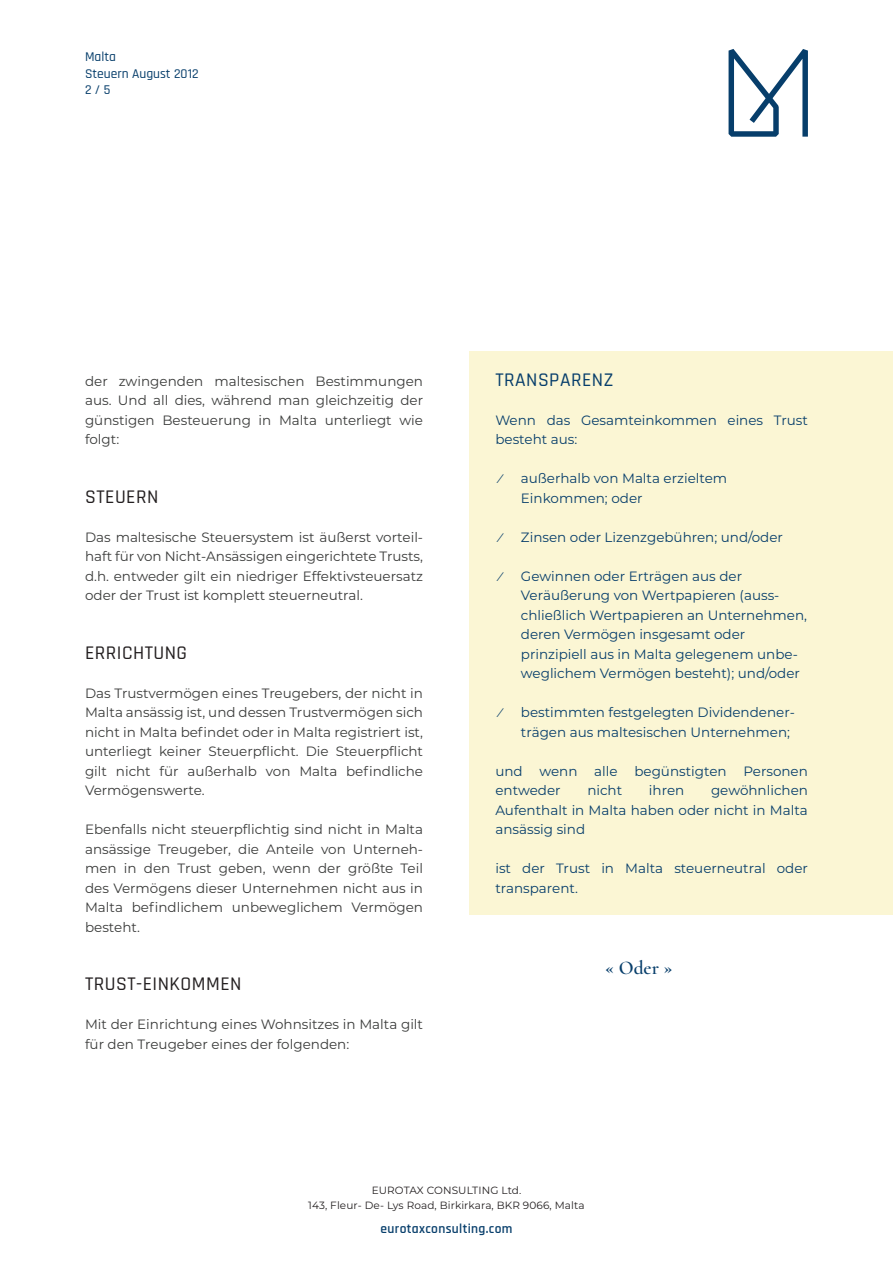
<style>
.page{position:relative;width:893px;height:1263px;background:#fff}
.page>*{position:absolute;margin:0;border:0;box-sizing:border-box;transform-origin:0 0}
.t1{font:500 19.5px "Rajdhani";letter-spacing:.025em;color:#231f20}
.t2{font:500 19.5px "Rajdhani";letter-spacing:.025em;color:#073e6b}
.t3{font:19.5px "Cormorant Infant Semi";color:#073e6b}
.t4{font:13.5px/19.5px "Montserrat";color:#3a3b3a;text-align:justify}
.t5{font:13.5px/19.5px "Montserrat";color:#073e6b}
.t6{font:500 13.5px/16.5px "Rajdhani";color:#073e6b}
.t7{font:600 13.5px "Rajdhani";letter-spacing:.025em;color:#073e6b}
.t8{font:10.5px/15px "Montserrat";letter-spacing:.01em;color:#231f20;text-align:center}
</style>
<div class="page">
<svg style="left:729px;top:49px;width:79px;height:88px"></svg>
<div style="left:470px;top:351px;width:423px;height:563px;background:#fbf6d4"></div>
<p class="t6" style="left:85px;top:49px;width:115px">Malta<br>Steuern August 2012<br>2 / 5</p>
<p class="t4" style="left:85px;top:370px;width:340px">der zwingenden maltesischen Bestimmungen aus. Und all dies, während man gleichzeitig der günstigen Besteuerung in Malta unterliegt wie folgt:</p>
<h1 class="t1" style="left:85px;top:485px;width:75px">STEUERN</h1>
<p class="t4" style="left:85px;top:526px;width:340px">Das maltesische Steuersystem ist äußerst vorteil&shy;haft für von Nicht-Ansässigen eingerichtete Trusts, d.h. entweder gilt ein niedriger Effektivsteuersatz oder der Trust ist komplett steuerneutral.</p>
<h1 class="t1" style="left:85px;top:641px;width:104px">ERRICHTUNG</h1>
<p class="t4" style="left:85px;top:682px;width:340px">Das Trustvermögen eines Treugebers, der nicht in Malta ansässig ist, und dessen Trustvermögen sich nicht in Malta befindet oder in Malta registriert ist, unterliegt keiner Steuerpflicht. Die Steuerpflicht gilt nicht für außerhalb von Malta befindliche Vermögenswerte.</p>
<p class="t4" style="left:85px;top:819px;width:340px">Ebenfalls nicht steuerpflichtig sind nicht in Malta ansässige Treugeber, die Anteile von Unterneh&shy;men in den Trust geben, wenn der größte Teil des Vermögens dieser Unternehmen nicht aus in Malta befindlichem unbeweglichem Vermögen besteht.</p>
<h1 class="t1" style="left:85px;top:972px;width:158px">TRUST-EINKOMMEN</h1>
<p class="t4" style="left:85px;top:1014px;width:340px">Mit der Einrichtung eines Wohnsitzes in Malta gilt für den Treugeber eines der folgenden:</p>
<h1 class="t2" style="left:495px;top:368px;width:119px">TRANSPARENZ</h1>
<p class="t5" style="left:495px;top:409px;width:314px">Wenn das Gesamteinkommen eines Trust besteht aus:</p>
<p class="t6" style="left:500px;top:471px;width:3px">⁄</p>
<p class="t5" style="left:521px;top:468px;width:208px">außerhalb von Malta erzieltem<br>Einkommen; oder</p>
<p class="t6" style="left:500px;top:529px;width:3px">⁄</p>
<p class="t5" style="left:521px;top:526px;width:264px">Zinsen oder Lizenzgebühren; und/oder</p>
<p class="t6" style="left:500px;top:568px;width:3px">⁄</p>
<p class="t5" style="left:521px;top:565px;width:288px">Gewinnen oder Erträgen aus der Veräußerung von Wertpapieren (auss&shy;chließlich Wertpapieren an Unternehmen, deren Vermögen insgesamt oder prinzipiell aus in Malta gelegenem unbe&shy;weglichem Vermögen besteht); und/oder</p>
<p class="t6" style="left:500px;top:705px;width:3px">⁄</p>
<p class="t5" style="left:521px;top:702px;width:275px">bestimmten festgelegten Dividendener&shy;trägen aus maltesischen Unternehmen;</p>
<p class="t5" style="left:495px;top:760px;width:314px">und wenn alle begünstigten Personen entweder</p>
<p class="t5" style="left:495px;top:780px;width:314px;text-align:justify;text-indent:216px">gewöhnlichen Aufenthalt in Malta haben oder nicht in Malta ansässig sind</p>
<p class="t5" style="left:495px;top:858px;width:314px">ist der Trust in Malta steuerneutral oder transparent.</p>
<p class="t5" style="left:587px;top:780px;width:36px">nicht</p>
<p class="t5" style="left:649px;top:780px;width:37px">ihren</p>
<h1 class="t3" style="left:605px;top:955px;width:69px">« Oder »</h1>
<p class="t8" style="left:308px;top:1183px;width:278px">EUROTAX CONSULTING Ltd.<br>143, Fleur- De- Lys Road, Birkirkara, BKR 9066, Malta</p>
<p class="t7" style="left:380px;top:1221px;width:133px">eurotaxconsulting.com</p>
</div>
